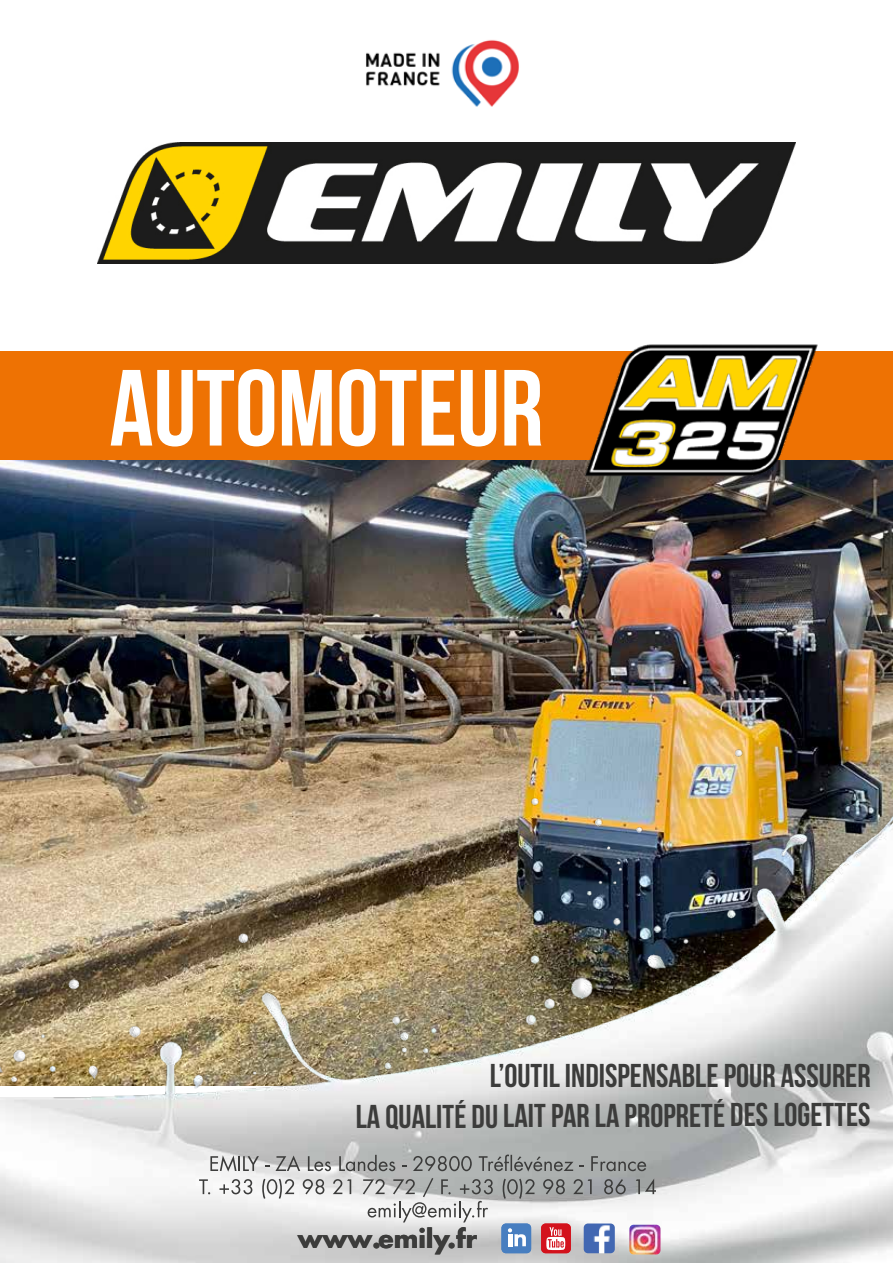
<style>
.page{position:relative;width:893px;height:1263px;background:#fff}
.page>*{position:absolute;margin:0;border:0;box-sizing:border-box;transform-origin:0 0}
.t1{font:700 108px "Bebas Neue";color:#fff}
.t2{font:700 33px/40px "Bebas Neue";color:#3c3c3b;text-align:right}
.t3{font:700 24.9px "Futura Std";color:#3c3c3b}
</style>
<div class="page">
<img style="left:0;top:459px;width:893px;height:115px">
<img style="left:98px;top:143px;width:697px;height:121px">
<img style="left:0;top:574px;width:893px;height:689px">
<div style="left:0;top:351px;width:893px;height:108px;background:#ee7203"></div>
<svg style="left:210px;top:1155px;width:49px;height:16px"></svg>
<svg style="left:275px;top:1155px;width:25px;height:16px"></svg>
<svg style="left:308px;top:1156px;width:23px;height:15px"></svg>
<svg style="left:339px;top:1155px;width:56px;height:16px"></svg>
<svg style="left:413px;top:1156px;width:59px;height:15px"></svg>
<svg style="left:479px;top:1154px;width:94px;height:17px;background:#929594"></svg>
<svg style="left:591px;top:1156px;width:55px;height:15px"></svg>
<svg style="left:199px;top:1179px;width:11px;height:15px"></svg>
<svg style="left:219px;top:1179px;width:33px;height:15px"></svg>
<svg style="left:262px;top:1179px;width:32px;height:20px"></svg>
<svg style="left:303px;top:1179px;width:21px;height:15px"></svg>
<svg style="left:333px;top:1179px;width:18px;height:15px"></svg>
<svg style="left:503px;top:1179px;width:31px;height:20px"></svg>
<svg style="left:543px;top:1179px;width:22px;height:15px"></svg>
<svg style="left:573px;top:1179px;width:19px;height:15px"></svg>
<svg style="left:604px;top:1179px;width:22px;height:15px"></svg>
<svg style="left:636px;top:1178px;width:20px;height:16px"></svg>
<svg style="left:363px;top:1178px;width:130px;height:44px"></svg>
<div style="left:541px;top:1223px;width:30px;height:30px;background:#d3121c;border-radius:5px"></div>
<svg style="left:546px;top:1227px;width:19px;height:23px"></svg>
<div style="left:501px;top:1223px;width:30px;height:30px;background:#477ec0;border-radius:5px"></div>
<svg style="left:508px;top:1228px;width:18px;height:18px"></svg>
<img style="left:582px;top:344px;width:238px;height:134px">
<img style="left:584px;top:1223px;width:31px;height:30px">
<img style="left:629px;top:1225px;width:31px;height:29px">
<img style="left:366px;top:40px;width:153px;height:67px">
<h1 class="t1" style="left:109px;top:349px;width:435px">AUTOMOTEUR</h1>
<p class="t2" style="left:356px;top:1055px;width:516px">L’OUTIL INDISPENSABLE POUR ASSURER<br>LA QUALITÉ DU LAIT PAR LA PROPRETÉ DES LOGETTES</p>
<p class="t3" style="left:298px;top:1222px;width:181px">www.emily.fr</p>
</div>
